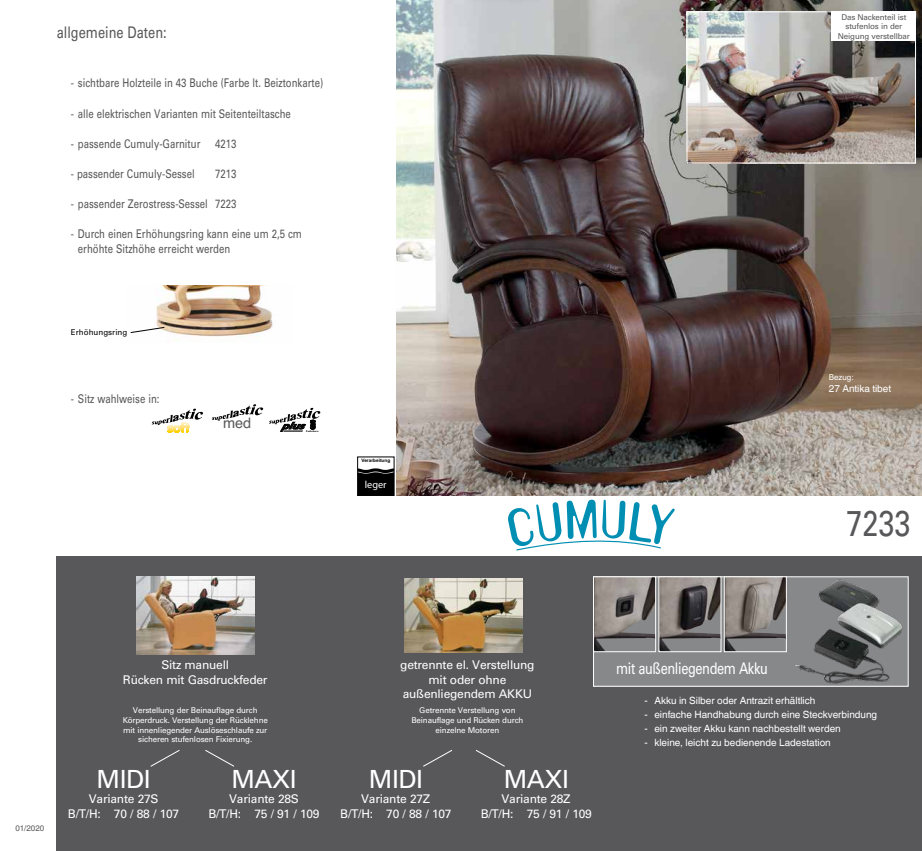
<style>
.page{position:relative;width:922px;height:851px;background:#fff}
.page>*{position:absolute;margin:0;border:0;box-sizing:border-box;transform-origin:0 0}
.t1{font:36px "Univers";color:#58585a;scale:.8 1}
.t2{font:25px "Univers";letter-spacing:-.02em;color:#fff}
.t3{font:16px "Univers";letter-spacing:-.03em;color:#fff;scale:.8 1}
.t4{font:16px "Univers";color:#58585a;scale:.8 1}
.t5{font:14.5px "Helvetica";color:#58585a}
.t6{font:12px/15px "Univers";color:#58585a;scale:.8 1}
.t7{font:12px/14.4px "Univers";letter-spacing:-.02em;color:#fff;text-align:center}
.t8{font:10.3px "Myriad Pro";color:#fff}
.t9{font:italic 700 10.1px "Gill Sans";color:#000;scale:1.2 1}
.t10{font:10px "Helvetica World";color:#fff}
.t11{font:8px/9.6px "Univers";letter-spacing:-.02em;color:#fff;text-align:center}
.t12{font:8px/9.6px "Univers";letter-spacing:-.02em;color:#58585a;text-align:center}
.t13{font:8px "Univers";color:#000}
.t14{font:8px "Helvetica World";color:#58585a}
.t15{font:8px "Helvetica World";color:#fff}
.t16{font:700 4.7px "Arial";color:#000}
.t17{font:700 2.6px "Gill Sans";color:#000}
</style>
<div class="page">
<div style="left:57px;top:556px;width:864px;height:294px;background:#58585a"></div>
<img style="left:396px;top:0;width:525px;height:496px">
<img style="left:156px;top:286px;width:117px;height:54px">
<svg style="left:130px;top:326px;width:35px;height:7px"></svg>
<svg style="left:152px;top:408px;width:51px;height:17px"></svg>
<svg style="left:212px;top:404px;width:51px;height:17px"></svg>
<svg style="left:269px;top:407px;width:51px;height:25px"></svg>
<svg style="left:508px;top:499px;width:166px;height:51px"></svg>
<img style="left:136px;top:576px;width:118px;height:78px">
<svg style="left:150px;top:750px;width:30px;height:17px"></svg>
<svg style="left:205px;top:750px;width:29px;height:17px"></svg>
<img style="left:404px;top:578px;width:118px;height:74px">
<svg style="left:475px;top:750px;width:30px;height:17px"></svg>
<svg style="left:423px;top:750px;width:30px;height:17px"></svg>
<img style="left:688px;top:13px;width:225px;height:148px">
<div style="left:686px;top:11px;width:229px;height:152px;border:1px solid #fff"></div>
<div style="left:831px;top:11px;width:84px;height:30px;background:#fff"></div>
<svg style="left:359px;top:468px;width:33px;height:26px"></svg>
<div style="left:357px;top:456px;width:37px;height:40px;border:1px solid #000"></div>
<svg style="left:595px;top:578px;width:194px;height:106px;background:#7d7b7b"></svg>
<img style="left:789px;top:578px;width:117px;height:106px">
<img style="left:660px;top:578px;width:11px;height:72px">
<div style="left:658px;top:576px;width:63px;height:76px;border:1px solid #fff"></div>
<img style="left:725px;top:578px;width:11px;height:72px">
<div style="left:723px;top:576px;width:63px;height:76px;border:1px solid #fff"></div>
<img style="left:595px;top:578px;width:10px;height:72px">
<div style="left:593px;top:576px;width:63px;height:76px;border:1px solid #fff"></div>
<h3 class="t4" style="left:57px;top:23px;width:139px">allgemeine Daten:</h3>
<p class="t6" style="left:71px;top:76px;width:317px">- sichtbare Holzteile in 43 Buche (Farbe lt. Beiztonkarte)</p>
<p class="t6" style="left:71px;top:106px;width:276px">- alle elektrischen Varianten mit Seitenteiltasche</p>
<p class="t6" style="left:71px;top:136px;width:208px">- passende Cumuly-Garnitur 4213</p>
<p class="t6" style="left:71px;top:166px;width:156px">- passender Cumuly-Sessel</p>
<p class="t6" style="left:215px;top:166px;width:28px">7213</p>
<p class="t6" style="left:71px;top:196px;width:208px">- passender Zerostress-Sessel 7223</p>
<p class="t6" style="left:78px;top:226px;width:281px;text-indent:-7px">- Durch einen Erhöhungsring kann eine um 2,5 cm erhöhte Sitzhöhe erreicht werden</p>
<p class="t13" style="left:71px;top:327px;width:58px">Erhöhungsring</p>
<p class="t6" style="left:71px;top:391px;width:112px">- Sitz wahlweise in:</p>
<p class="t5" style="left:223px;top:411px;width:30px">med</p>
<p class="t9" style="left:281px;top:419px;width:26px">plus</p>
<p class="t17" style="left:306px;top:429px;width:14px">Federkern</p>
<p class="t16" style="left:361px;top:458px;width:30px">Verarbeitung</p>
<p class="t8" style="left:365px;top:478px;width:23px">leger</p>
<p class="t12" style="left:837px;top:12px;width:74px">Das Nackenteil ist stufenlos in der<br>Neigung verstellbar</p>
<p class="t15" style="left:828px;top:373px;width:26px">Bezug:</p>
<p class="t10" style="left:828px;top:383px;width:64px">27 Antika tibet</p>
<h1 class="t1" style="left:846px;top:502px;width:82px">7233</h1>
<p class="t14" style="left:15px;top:823px;width:30px">01/2020</p>
<p class="t7" style="left:123px;top:657px;width:146px">Sitz manuell<br>Rücken mit Gasdruckfeder</p>
<p class="t7" style="left:400px;top:657px;width:136px">getrennte el. Verstellung mit oder ohne außenliegendem AKKU</p>
<p class="t11" style="left:123px;top:705px;width:147px">Verstellung der Beinauflage durch Körperdruck. Verstellung der Rücklehne mit innenliegender Auslöseschlaufe zur sicheren stufenlosen Fixierung.</p>
<h2 class="t2" style="left:231px;top:763px;width:67px">MAXI</h2>
<p class="t7" style="left:68px;top:806px;width:113px">B/T/H: 70 / 88 / 107</p>
<p class="t7" style="left:208px;top:806px;width:113px">B/T/H: 75 / 91 / 109</p>
<p class="t11" style="left:411px;top:705px;width:113px">Getrennte Verstellung von<br>Beinauflage und Rücken durch einzelne Motoren</p>
<h2 class="t2" style="left:97px;top:763px;width:56px">MIDI</h2>
<h2 class="t2" style="left:369px;top:763px;width:56px">MIDI</h2>
<h2 class="t2" style="left:503px;top:763px;width:67px">MAXI</h2>
<p class="t7" style="left:89px;top:791px;width:71px">Variante 27S</p>
<p class="t7" style="left:229px;top:791px;width:71px">Variante 28S</p>
<p class="t7" style="left:361px;top:791px;width:71px">Variante 27Z</p>
<p class="t7" style="left:501px;top:791px;width:71px">Variante 28Z</p>
<p class="t7" style="left:340px;top:806px;width:113px">B/T/H: 70 / 88 / 107</p>
<p class="t7" style="left:480px;top:806px;width:113px">B/T/H: 75 / 91 / 109</p>
<h3 class="t3" style="left:616px;top:658px;width:191px">mit außenliegendem Akku</h3>
<p class="t10" style="left:644px;top:694px;width:172px">- Akku in Silber oder Antrazit erhältlich</p>
<p class="t10" style="left:644px;top:708px;width:234px">- einfache Handhabung durch eine Steckverbindung</p>
<p class="t10" style="left:644px;top:722px;width:198px">- ein zweiter Akku kann nachbestellt werden</p>
<p class="t10" style="left:644px;top:736px;width:188px">- kleine, leicht zu bedienende Ladestation</p>
</div>
